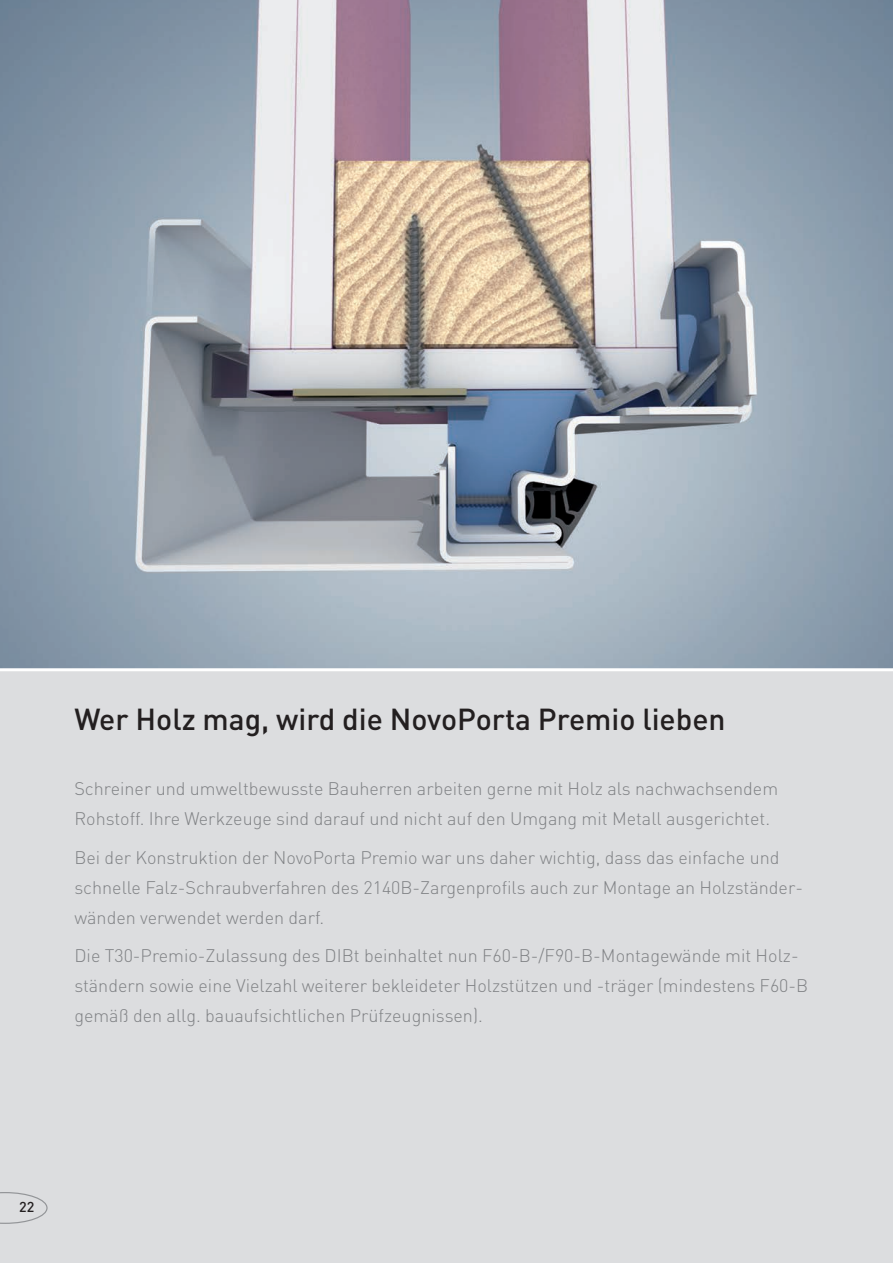
<style>
.page{position:relative;width:893px;height:1263px;background:#fff}
.page>*{position:absolute;margin:0;border:0;box-sizing:border-box;transform-origin:0 0}
.t1{font:500 30px "DIN Pro";color:#231f20}
.t2{font:300 18px/30px "DIN Pro";color:#808285}
.t3{font:500 14.25px "DIN Pro";color:#231f20}
</style>
<div class="page">
<div style="left:0;top:670px;width:893px;height:593px;background:#dcdddf"></div>
<img style="left:0;top:0;width:893px;height:668px">
<hr style="left:0;top:668px;width:893px;height:3px;background:#fff">
<svg style="left:0;top:1192px;width:48px;height:32px"></svg>
<h1 class="t1" style="left:74px;top:695px;width:653px">Wer Holz mag, wird die NovoPorta Premio lieben</h1>
<p class="t2" style="left:74px;top:773px;width:705px">Schreiner und umweltbewusste Bauherren arbeiten gerne mit Holz als nachwachsendem<br>Rohstoff. Ihre Werkzeuge sind darauf und nicht auf den Umgang mit Metall ausgerichtet.</p>
<p class="t2" style="left:74px;top:841px;width:730px">Bei der Konstruktion der NovoPorta Premio war uns daher wichtig, dass das einfache und schnelle Falz-Schraubverfahren des 2140B-Zargenprofils auch zur Montage an Holzständer&shy;wänden verwendet werden darf.</p>
<p class="t2" style="left:74px;top:940px;width:735px">Die T30-Premio-Zulassung des DIBt beinhaltet nun F60-B-/F90-B-Montagewände mit Holz&shy;ständern sowie eine Vielzahl weiterer bekleideter Holzstützen und -träger (mindestens F60-B gemäß den allg. bauaufsichtlichen Prüfzeugnissen).</p>
<p class="t3" style="left:19px;top:1195px;width:17px">22</p>
</div>
